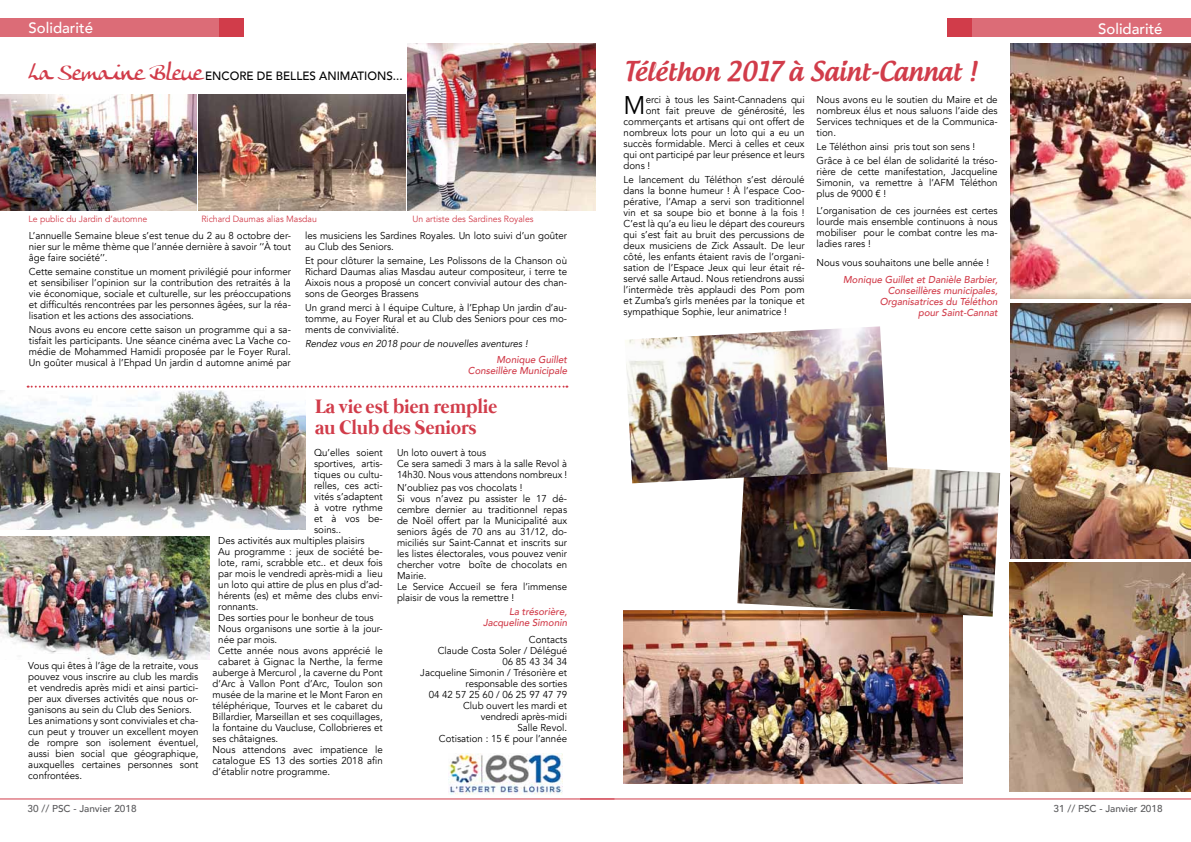
<style>
.page{position:relative;width:1191px;height:842px;background:#fff}
.page>*{position:absolute;margin:0;border:0;box-sizing:border-box;transform-origin:0 0}
.t1{font:500 26px "Androgyne";color:#d13c4a}
.t2{font:25.5px "Avenir";color:#000}
.t3{font:700 20px/20.8px "Mermaid";color:#d13c4a}
.t4{font:500 15px "Avenir";color:#fff}
.t5{font:500 12px "Avenir";color:#000}
.t6{font:10px/11px "Avenir";color:#000;text-align:justify}
.t7{font:italic 500 10px/11px "Avenir";color:#d13c4a;text-align:right}
.t8{font:10px/11px "Avenir";color:#000;scale:.95 1}
.t9{font:italic 10px "Avenir";color:#000}
.t10{font:500 10px "Avenir";color:#58585a}
.t11{font:9px "Avenir";color:#d13c4a}
.s1{font-family:"Anke Calligraphic FG";font-weight:400;font-size:23px;color:#d13c4a}
</style>
<div class="page">
<hr style="left:0;top:798px;width:614px;height:1px;background:#d13c4a">
<div style="left:0;top:19px;width:244px;height:18px;background:#dc6c77"></div>
<div style="left:220px;top:19px;width:24px;height:18px;background:#d13c4a"></div>
<hr style="left:580px;top:798px;width:611px;height:1px;background:#d13c4a">
<div style="left:947px;top:19px;width:244px;height:18px;background:#dc6c77"></div>
<div style="left:947px;top:19px;width:24px;height:18px;background:#d13c4a"></div>
<img style="left:0;top:94px;width:196px;height:116px">
<img style="left:408px;top:44px;width:187px;height:166px">
<img style="left:199px;top:94px;width:206px;height:116px">
<img style="left:449px;top:753px;width:114px;height:42px">
<img style="left:0;top:390px;width:306px;height:139px">
<img style="left:0;top:537px;width:210px;height:122px">
<svg style="left:28px;top:386px;width:539px;height:2px"></svg>
<img style="left:624px;top:610px;width:339px;height:173px">
<img style="left:1010px;top:304px;width:181px;height:254px">
<img style="left:1010px;top:43px;width:181px;height:256px">
<img style="left:1010px;top:563px;width:181px;height:229px">
<img style="left:737px;top:460px;width:263px;height:157px">
<img style="left:625px;top:326px;width:262px;height:157px">
<h3 class="t4" style="left:29px;top:15px;width:66px">Solidarité</h3>
<h3 class="t4" style="left:1098px;top:16px;width:66px">Solidarité</h3>
<p class="t5" style="left:28px;top:65px;width:376px"><span class="s1">La Semaine Bleue</span> ENCORE DE BELLES ANIMATIONS...</p>
<p class="t11" style="left:28px;top:213px;width:121px">Le public du Jardin d’automne</p>
<p class="t11" style="left:201px;top:213px;width:117px">Richard Daumas alias Masdau</p>
<p class="t11" style="left:412px;top:213px;width:123px">Un artiste des Sardines Royales</p>
<p class="t6" style="left:29px;top:231px;width:263px">L’annuelle Semaine bleue s’est tenue du 2 au 8 octobre der&shy;nier sur le même thème que l’année dernière à savoir ‘‘À tout âge faire société’’.</p>
<p class="t6" style="left:29px;top:266px;width:263px">Cette semaine constitue un moment privilégié pour informer et sensibiliser l’opinion sur la contribution des retraités à la vie économique, sociale et culturelle, sur les préoccupations et difficultés rencontrées par les personnes âgées, sur la réa&shy;lisation et les actions des associations.</p>
<p class="t6" style="left:29px;top:324px;width:263px">Nous avons eu encore cette saison un programme qui a sa&shy;tisfait les participants. Une séance cinéma avec La Vache co&shy;médie de Mohammed Hamidi proposée par le Foyer Rural.<br>Un goûter musical à l’Ehpad Un jardin d automne animé par</p>
<p class="t6" style="left:305px;top:230px;width:263px">les musiciens les Sardines Royales. Un loto suivi d’un goûter au Club des Seniors.</p>
<p class="t6" style="left:305px;top:255px;width:263px">Et pour clôturer la semaine, Les Polissons de la Chanson où Richard Daumas alias Masdau auteur compositeur, i terre te Aixois nous a proposé un concert convivial autour des chan&shy;sons de Georges Brassens</p>
<p class="t6" style="left:305px;top:302px;width:263px">Un grand merci à l équipe Culture, à l’Ephap Un jardin d’au&shy;tomme, au Foyer Rural et au Club des Seniors pour ces mo&shy;ments de convivialité.</p>
<p class="t9" style="left:305px;top:337px;width:224px">Rendez vous en 2018 pour de nouvelles aventures !</p>
<p class="t7" style="left:468px;top:355px;width:101px">Monique Guillet<br>Conseillère Municipale</p>
<h3 class="t3" style="left:315px;top:398px;width:184px">La vie est bien remplie au Club des Seniors</h3>
<p class="t6" style="left:28px;top:660px;width:172px;text-align:left">Vous qui êtes à l’âge de la retraite, vous pouvez vous inscrire au club les mardis et vendredis après midi et ainsi partici&shy;per aux diverses activités que nous or&shy;ganisons au sein du Club des Seniors.<br>Les animations y sont conviviales et cha&shy;cun peut y trouver un excellent moyen de rompre son isolement éventuel, aussi bien social que géographique, auxquelles certaines personnes sont confrontées.</p>
<p class="t10" style="left:28px;top:800px;width:110px">30 // PSC - Janvier 2018</p>
<p class="t6" style="left:314px;top:447px;width:70px">Qu’elles soient</p>
<p class="t6" style="left:314px;top:458px;width:70px">sportives, artis-</p>
<p class="t6" style="left:314px;top:469px;width:70px">tiques ou cultu-</p>
<p class="t6" style="left:314px;top:480px;width:70px">relles, ces acti-</p>
<p class="t6" style="left:314px;top:491px;width:70px">vités s’adaptent</p>
<p class="t6" style="left:314px;top:502px;width:70px">à votre rythme</p>
<p class="t6" style="left:314px;top:513px;width:70px">et à vos be-</p>
<p class="t6" style="left:314px;top:524px;width:29px">soins..</p>
<p class="t6" style="left:218px;top:535px;width:148px">Des activités aux multiples plaisirs</p>
<p class="t6" style="left:218px;top:546px;width:166px">Au programme : jeux de société be-</p>
<p class="t6" style="left:218px;top:557px;width:166px">lote, rami, scrabble etc.. et deux fois</p>
<p class="t6" style="left:218px;top:568px;width:166px">par mois le vendredi après-midi a lieu</p>
<p class="t6" style="left:218px;top:579px;width:166px">un loto qui attire de plus en plus d’ad-</p>
<p class="t6" style="left:218px;top:590px;width:166px">hérents (es) et même des clubs envi-</p>
<p class="t6" style="left:218px;top:601px;width:42px">ronnants.</p>
<p class="t6" style="left:218px;top:612px;width:157px">Des sorties pour le bonheur de tous</p>
<p class="t6" style="left:218px;top:623px;width:166px">Nous organisons une sortie à la jour-</p>
<p class="t6" style="left:218px;top:634px;width:60px">née par mois.</p>
<p class="t6" style="left:218px;top:645px;width:166px">Cette année nous avons apprécié le</p>
<p class="t6" style="left:218px;top:656px;width:166px">cabaret à Gignac la Nerthe, la ferme</p>
<p class="t6" style="left:213px;top:667px;width:172px">auberge à Mercurol , la caverne du Pont</p>
<p class="t6" style="left:213px;top:678px;width:172px">d’Arc à Vallon Pont d’Arc, Toulon son</p>
<p class="t6" style="left:213px;top:689px;width:172px">musée de la marine et le Mont Faron en</p>
<p class="t6" style="left:213px;top:700px;width:172px">téléphérique, Tourves et le cabaret du</p>
<p class="t6" style="left:213px;top:711px;width:172px">Billardier, Marseillan et ses coquillages,</p>
<p class="t6" style="left:213px;top:722px;width:172px">la fontaine du Vaucluse, Collobrieres et</p>
<p class="t6" style="left:213px;top:733px;width:67px">ses châtaignes.</p>
<p class="t6" style="left:213px;top:744px;width:172px">Nous attendons avec impatience le</p>
<p class="t6" style="left:213px;top:755px;width:172px">catalogue ES 13 des sorties 2018 afin</p>
<p class="t6" style="left:213px;top:766px;width:119px">d’établir notre programme.</p>
<p class="t8" style="left:397px;top:447px;width:181px">Un loto ouvert à tous<br>Ce sera samedi 3 mars à la salle Revol à<br>14h30. Nous vous attendons nombreux !</p>
<p class="t6" style="left:397px;top:483px;width:172px;text-align:left">N’oubliez pas vos chocolats !<br>Si vous n’avez pu assister le 17 dé&shy;cembre dernier au traditionnel repas de Noël offert par la Municipalité aux seniors âgés de 70 ans au 31/12, do&shy;miciliés sur Saint-Cannat et inscrits sur les listes électorales, vous pouvez venir chercher votre boîte de chocolats en Mairie.<br>Le Service Accueil se fera l’immense plaisir de vous la remettre !</p>
<p class="t7" style="left:483px;top:606px;width:86px">La trésorière,<br>Jacqueline Simonin</p>
<p class="t6" style="left:420px;top:634px;width:148px;text-align:right">Contacts<br>Claude Costa Soler / Délégué<br>06 85 43 34 34<br>Jacqueline Simonin / Trésorière et responsable des sorties<br>04 42 57 25 60 / 06 25 97 47 79<br>Club ouvert les mardi et<br>vendredi après-midi<br>Salle Revol.<br>Cotisation : 15 € pour l’année</p>
<h1 class="t1" style="left:624px;top:54px;width:355px">Téléthon 2017 à Saint-Cannat !</h1>
<h2 class="t2" style="left:623px;top:90px;width:24px">M</h2>
<p class="t6" style="left:645px;top:94px;width:160px">erci à tous les Saint-Cannadens qui</p>
<p class="t6" style="left:645px;top:105px;width:160px">ont fait preuve de générosité, les</p>
<p class="t6" style="left:623px;top:116px;width:182px">commerçants et artisans qui ont offert de</p>
<p class="t6" style="left:623px;top:127px;width:182px">nombreux lots pour un loto qui a eu un</p>
<p class="t6" style="left:623px;top:138px;width:182px">succès formidable. Merci à celles et ceux</p>
<p class="t6" style="left:623px;top:149px;width:182px">qui ont participé par leur présence et leurs</p>
<p class="t6" style="left:623px;top:160px;width:28px">dons !</p>
<p class="t6" style="left:623px;top:174px;width:182px">Le lancement du Téléthon s’est déroulé dans la bonne humeur ! À l’espace Coo&shy;pérative, l’Amap a servi son traditionnel vin et sa soupe bio et bonne à la fois !<br>C’est là qu’a eu lieu le départ des coureurs qui s’est fait au bruit des percussions de deux musiciens de Zick Assault. De leur côté, les enfants étaient ravis de l’organi&shy;sation de l’Espace Jeux qui leur était ré&shy;servé salle Artaud. Nous retiendrons aussi l’intermède très applaudi des Pom pom et Zumba’s girls menées par la tonique et sympathique Sophie, leur animatrice !</p>
<p class="t6" style="left:816px;top:94px;width:182px">Nous avons eu le soutien du Maire et de nombreux élus et nous saluons l’aide des Services techniques et de la Communica&shy;tion.</p>
<p class="t6" style="left:816px;top:140px;width:182px;line-height:13.8px">Le Téléthon ainsi pris tout son sens !<br>Grâce à ce bel élan de solidarité la tréso-</p>
<p class="t6" style="left:816px;top:166px;width:182px">rière de cette manifestation, Jacqueline Simonin, va remettre à l’AFM Téléthon plus de 9000 € !</p>
<p class="t6" style="left:816px;top:205px;width:182px">L’organisation de ces journées est certes lourde mais ensemble continuons à nous mobiliser pour le combat contre les ma&shy;ladies rares !</p>
<p class="t6" style="left:816px;top:257px;width:174px">Nous vous souhaitons une belle année !</p>
<p class="t7" style="left:843px;top:274px;width:156px">Monique Guillet et Danièle Barbier,<br>Conseillères municipales,<br>Organisatrices du Téléthon<br>pour Saint-Cannat</p>
<p class="t10" style="left:1053px;top:800px;width:110px">31 // PSC - Janvier 2018</p>
</div>
